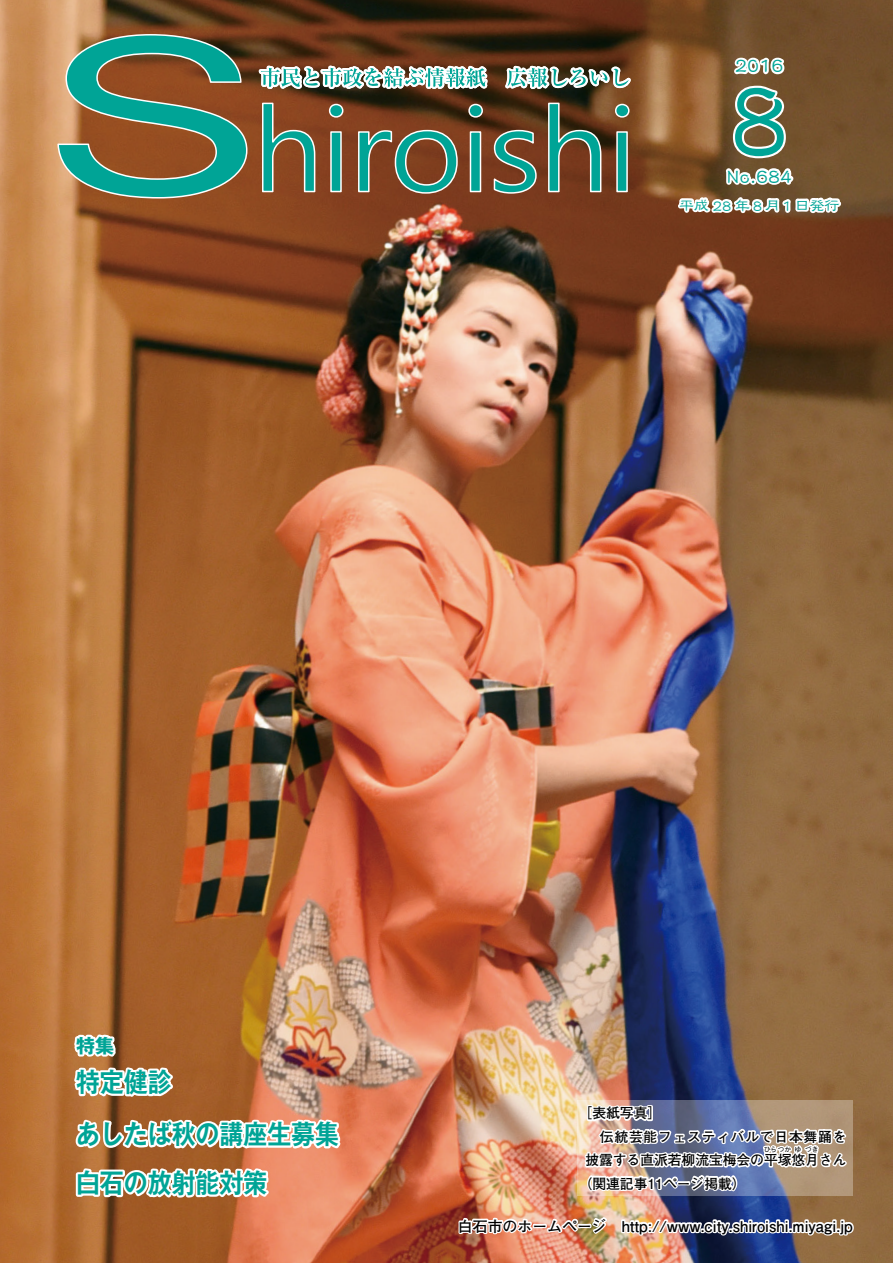
<style>
.page{position:relative;width:893px;height:1263px;background:#fff}
.page>*{position:absolute;margin:0;border:0;box-sizing:border-box;transform-origin:0 0}
.t1{font:106.35px "Likurei Std";color:#00a496;scale:.9 1}
.t2{font:700 26.55px "Gothic MB101 Pro De";color:#00a496;scale:.9 1}
.t3{font:19.2px "Likurei Std";color:#00a496}
.t4{font:700 19.2px "Gothic MB101 Pro";color:#00a496}
.t5{font:700 14.85px "Futo Go B101 Pro";color:#000}
.t6{font:14.85px "Likurei Std";color:#00a496}
.t7{font:700 13.8px/23.4px "Futo Go B101 Pro";color:#000}
.t8{font:700 6.9px "Futo Go B101 Pro";color:#000;scale:.95 1}
.t9{font:700 6.9px "Futo Go B101 Pro";color:#000}
</style>
<div class="page">
<img style="left:0;top:0;width:893px;height:1263px">
<svg style="left:676px;top:54px;width:168px;height:287px;background:#87624a"></svg>
<svg style="left:261px;top:164px;width:55px;height:29px;background:#71765d"></svg>
<div style="left:330px;top:131px;width:12px;height:61px;background:#00a496;border:2px solid #fff"></div>
<svg style="left:357px;top:164px;width:101px;height:30px;background:#6a6f58"></svg>
<div style="left:470px;top:131px;width:11px;height:61px;background:#00a496;border:2px solid #fff"></div>
<svg style="left:493px;top:164px;width:44px;height:30px"></svg>
<svg style="left:547px;top:164px;width:55px;height:29px;background:#636e5a"></svg>
<div style="left:616px;top:131px;width:12px;height:61px;background:#00a496;border:2px solid #fff"></div>
<svg style="left:57px;top:33px;width:191px;height:166px;background:#687e60"></svg>
<svg style="left:239px;top:0;width:396px;height:164px;background:#5a432a"></svg>
<svg style="left:261px;top:68px;width:368px;height:19px"></svg>
<svg style="left:74px;top:1165px;width:201px;height:52px"></svg>
<svg style="left:70px;top:1031px;width:108px;height:70px"></svg>
<svg style="left:74px;top:1115px;width:273px;height:39px"></svg>
<svg style="left:577px;top:1100px;width:276px;height:3px"></svg>
<img style="left:457px;top:1103px;width:398px;height:139px">
<h3 class="t3" style="left:735px;top:52px;width:50px">2016</h3>
<h1 class="t1" style="left:711px;top:45px;width:108px">８</h1>
<h3 class="t3" style="left:726px;top:163px;width:67px">No.684</h3>
<p class="t6" style="left:679px;top:195px;width:162px">平成 28 年８月１日発行</p>
<h3 class="t4" style="left:76px;top:1030px;width:40px">特集</h3>
<h2 class="t2" style="left:76px;top:1060px;width:108px">特定健診</h2>
<h2 class="t2" style="left:76px;top:1112px;width:294px">あしたば秋の講座生募集</h2>
<h2 class="t2" style="left:76px;top:1161px;width:214px">白石の放射能対策</h2>
<p class="t7" style="left:585px;top:1100px;width:263px;text-indent:-7px">［表紙写真］<br>　伝統芸能フェスティバルで日本舞踊を披露する直派若柳流宝梅会の平塚悠月さん</p>
<p class="t8" style="left:764px;top:1144px;width:30px">ひらつか</p>
<p class="t9" style="left:795px;top:1144px;width:8px">ゆ</p>
<p class="t8" style="left:805px;top:1144px;width:15px">づき</p>
<p class="t7" style="left:578px;top:1170px;width:169px">（関連記事11ページ掲載）</p>
<p class="t5" style="left:458px;top:1214px;width:396px">白石市のホームページ　http://www.city.shiroishi.miyagi.jp</p>
</div>
